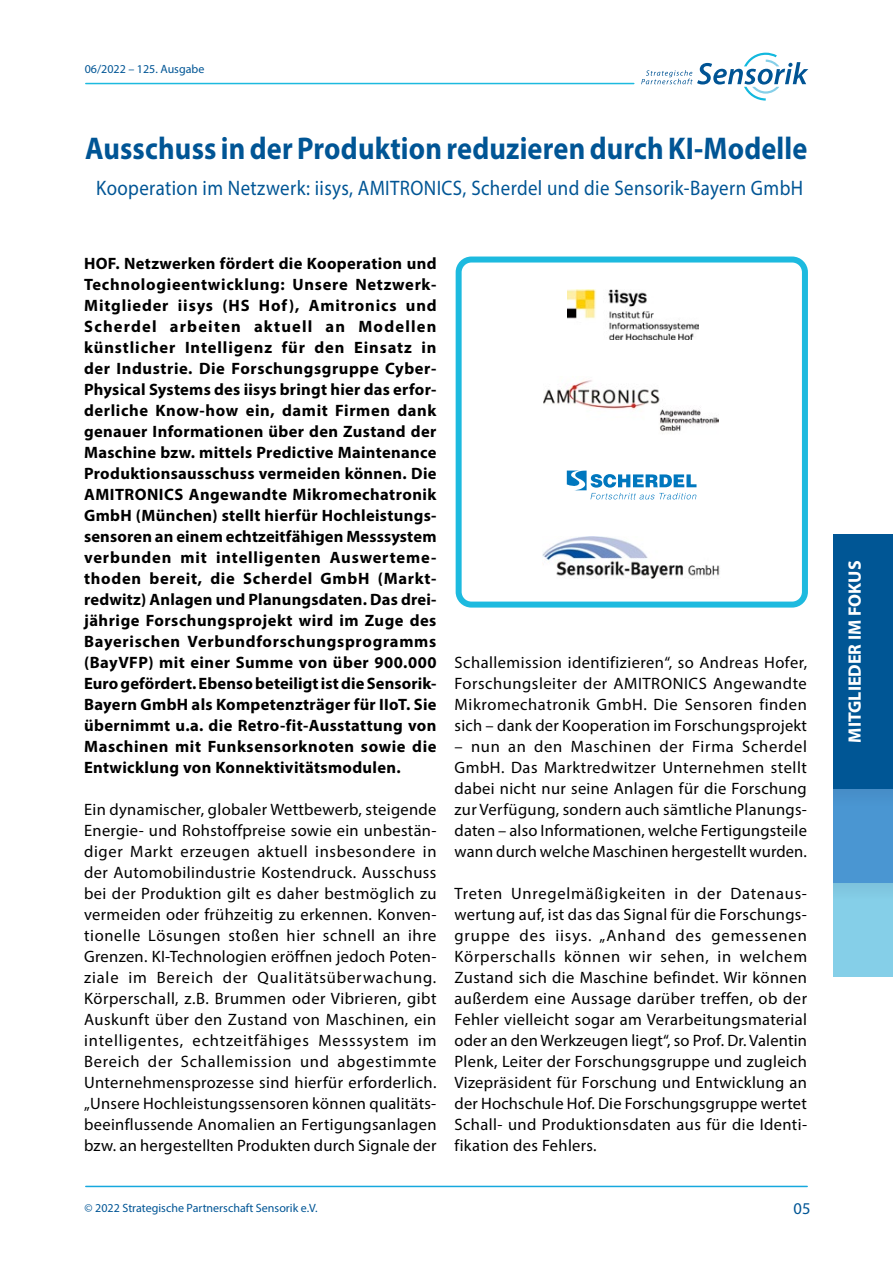
<style>
.page{position:relative;width:893px;height:1263px;background:#fff}
.page>*{position:absolute;margin:0;border:0;box-sizing:border-box;transform-origin:0 0}
.t1{font:700 31.5px "Myriad Pro";letter-spacing:.005em;color:#005595;scale:.9 1}
.t2{font:21px "Myriad Pro";letter-spacing:.02em;color:#005595;scale:.9 1}
.t3{font:700 18px "Myriad Pro";color:#fff}
.t4{font:16.5px/21px "Myriad Pro";letter-spacing:.015em;color:#000;text-align:justify}
.t5{font:700 16.5px/21px "Myriad Pro";letter-spacing:.02em;color:#000;text-align:justify}
.t6{font:16.5px "Myriad Pro";color:#005595}
.t7{font:12px "Myriad Pro";color:#005595}
</style>
<div class="page">
<hr style="left:86px;top:1186px;width:721px;height:1px;background:#16a8de">
<hr style="left:86px;top:83px;width:548px;height:1px;background:#1dbadf">
<svg style="left:641px;top:53px;width:167px;height:48px"></svg>
<img style="left:567px;top:289px;width:131px;height:51px">
<img style="left:543px;top:380px;width:175px;height:52px">
<svg style="left:567px;top:471px;width:129px;height:28px"></svg>
<img style="left:543px;top:536px;width:177px;height:42px">
<div style="left:833px;top:534px;width:60px;height:255px;background:#005695"></div>
<div style="left:833px;top:789px;width:60px;height:94px;background:#4a96d2"></div>
<div style="left:833px;top:883px;width:60px;height:93px;background:#85cfe8"></div>
<div style="left:456px;top:257px;width:352px;height:351px;border:6px solid #1dbadf;border-radius:13px"></div>
<p class="t7" style="left:85px;top:62px;width:121px">06/2022 – 125. Ausgabe</p>
<h1 class="t1" style="left:85px;top:127px;width:804px">Ausschuss in der Produktion reduzieren durch KI-Modelle</h1>
<p class="t2" style="left:96px;top:175px;width:787px">Kooperation im Netzwerk: iisys, AMITRONICS, Scherdel und die Sensorik-Bayern GmbH</p>
<p class="t5" style="left:84px;top:252px;width:354px">HOF. Netzwerken fördert die Kooperation und Technologieentwicklung: Unsere Netzwerk-Mitglieder iisys (HS Hof), Amitronics und Scherdel arbeiten aktuell an Modellen künstlicher Intelligenz für den Einsatz in der Industrie. Die Forschungsgruppe Cyber-Physical Systems des iisys bringt hier das erfor&shy;derliche Know-how ein, damit Firmen dank genauer Informationen über den Zustand der Maschine bzw. mittels Predictive Maintenance Produktionsausschuss vermeiden können. Die AMITRONICS Angewandte Mikromechatronik GmbH (München) stellt hierfür Hochleistungs&shy;sensoren an einem echtzeitfähigen Messsystem verbunden mit intelligenten Auswerteme&shy;thoden bereit, die Scherdel GmbH (Markt&shy;redwitz) Anlagen und Planungsdaten. Das drei&shy;jährige Forschungsprojekt wird im Zuge des Bayerischen Verbundforschungsprogramms (BayVFP) mit einer Summe von über 900.000<br>Euro gefördert. Ebenso beteiligt ist die Sensorik-Bayern GmbH als Kompetenzträger für IIoT. Sie übernimmt u.a. die Retro-fit-Ausstattung von Maschinen mit Funksensorknoten sowie die Entwicklung von Konnektivitätsmodulen.</p>
<p class="t4" style="left:84px;top:799px;width:354px">Ein dynamischer, globaler Wettbewerb, steigende Energie- und Rohstoffpreise sowie ein unbestän&shy;diger Markt erzeugen aktuell insbesondere in der Automobilindustrie Kostendruck. Ausschuss bei der Produktion gilt es daher bestmöglich zu vermeiden oder frühzeitig zu erkennen. Konven&shy;tionelle Lösungen stoßen hier schnell an ihre Grenzen. KI-Technologien eröffnen jedoch Poten&shy;ziale im Bereich der Qualitätsüberwachung.<br>Körperschall, z.B. Brummen oder Vibrieren, gibt Auskunft über den Zustand von Maschinen, ein intelligentes, echtzeitfähiges Messsystem im Bereich der Schallemission und abgestimmte Unternehmensprozesse sind hierfür erforderlich. „Unsere Hochleistungssensoren können qualitäts&shy;beeinflussende Anomalien an Fertigungsanlagen bzw. an hergestellten Produkten durch Signale der</p>
<p class="t4" style="left:455px;top:652px;width:354px">Schallemission identifizieren“, so Andreas Hofer, Forschungsleiter der AMITRONICS Angewandte Mikromechatronik GmbH. Die Sensoren finden sich – dank der Kooperation im Forschungsprojekt</p>
<p class="t4" style="left:455px;top:736px;width:354px">– nun an den Maschinen der Firma Scherdel GmbH. Das Marktredwitzer Unternehmen stellt dabei nicht nur seine Anlagen für die Forschung zur Verfügung, sondern auch sämtliche Planungs&shy;daten – also Informationen, welche Fertigungsteile wann durch welche Maschinen hergestellt wurden.</p>
<p class="t4" style="left:455px;top:883px;width:354px">Treten Unregelmäßigkeiten in der Datenaus&shy;wertung auf, ist das das Signal für die Forschungs&shy;gruppe des iisys. „Anhand des gemessenen Körperschalls können wir sehen, in welchem Zustand sich die Maschine befindet. Wir können außerdem eine Aussage darüber treffen, ob der Fehler vielleicht sogar am Verarbeitungsmaterial oder an den Werkzeugen liegt“, so Prof. Dr. Valentin Plenk, Leiter der Forschungsgruppe und zugleich Vizepräsident für Forschung und Entwicklung an der Hochschule Hof. Die Forschungsgruppe wertet Schall- und Produktionsdaten aus für die Identi&shy;fikation des Fehlers.</p>
<p class="t7" style="left:85px;top:1201px;width:235px">© 2022 Strategische Partnerschaft Sensorik e.V.</p>
<p class="t6" style="left:793px;top:1198px;width:18px">05</p>
<p class="t3" style="left:843px;top:743px;width:183px;rotate:-90deg">MITGLIEDER IM FOKUS</p>
</div>
